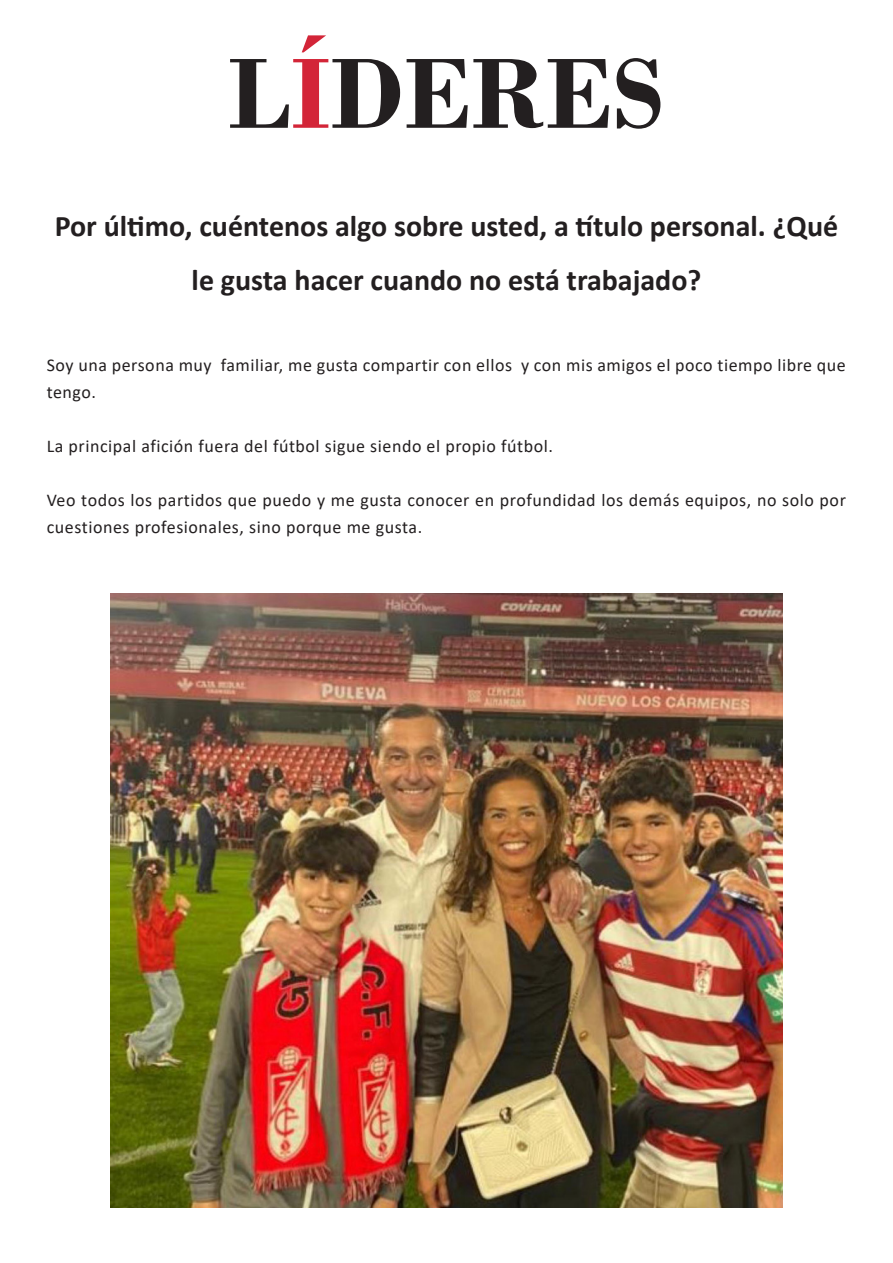
<style>
.page{position:relative;width:893px;height:1263px;background:#fff}
.page>*{position:absolute;margin:0;border:0;box-sizing:border-box;transform-origin:0 0}
.t1{font:700 105px "Bodoni";color:#231f20}
.Titulos{font:700 30px/54px "Calibri";color:#231f20;text-align:center}
.Masa_de_texto{font:18px/27px "Calibri";letter-spacing:.03em;color:#231f20}
.s1{color:#d32538}
</style>
<div class="page">
<img style="left:110px;top:594px;width:673px;height:614px">
<h1 class="t1" style="left:229px;top:31px;width:437px">L<span class="s1">Í</span>DERES</h1>
<p class="Titulos" style="left:55px;top:198px;width:785px">Por último, cuéntenos algo sobre usted, a título personal. ¿Qué le gusta hacer cuando no está trabajado?</p>
<p class="Masa_de_texto" style="left:47px;top:351px;width:801px">Soy una persona muy familiar, me gusta compartir con ellos y con mis amigos el poco tiempo libre que tengo.</p>
<p class="Masa_de_texto" style="left:47px;top:432px;width:508px">La principal afición fuera del fútbol sigue siendo el propio fútbol.</p>
<p class="Masa_de_texto" style="left:47px;top:486px;width:801px">Veo todos los partidos que puedo y me gusta conocer en profundidad los demás equipos, no solo por cuestiones profesionales, sino porque me gusta.</p>
</div>
